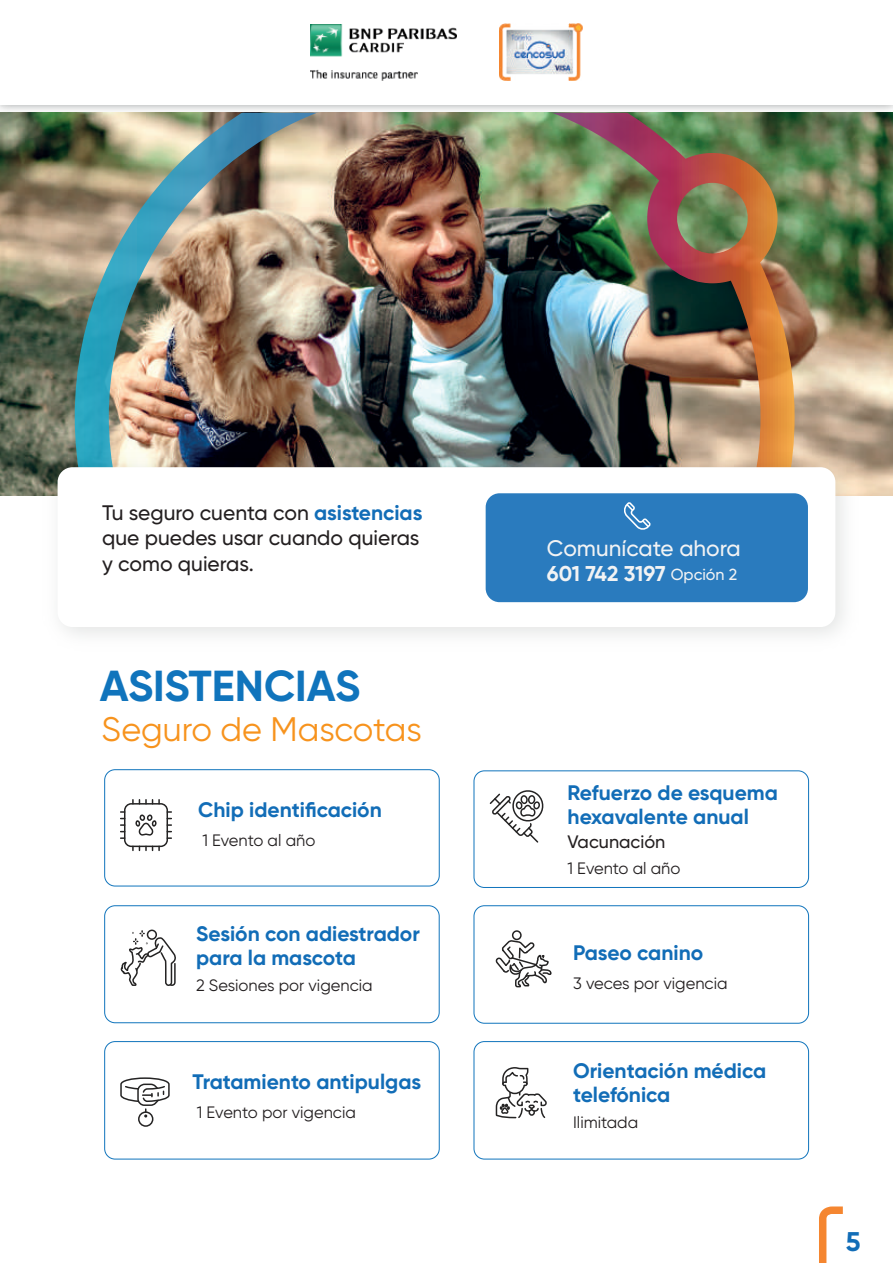
<style>
.page{position:relative;width:893px;height:1263px;background:#fff}
.page>*{position:absolute;margin:0;border:0;box-sizing:border-box;transform-origin:0 0}
.t1{font:700 43.35px "Gilroy";letter-spacing:-.005em;color:#1074bc}
.t2{font:34.05px "Gilroy";color:#f7931d}
.t3{font:700 27px "Gilroy";color:#126db7}
.t4{font:500 22.5px "Gilroy";color:#f2f3f4}
.t5{font:700 21.45px "Gilroy";letter-spacing:-.01em;color:#f2f3f4}
.t6{font:700 21px/24px "Gilroy";color:#126db7}
.t7{font:500 21px/25.2px "Gilroy";color:#231f20}
.t8{font:500 18px "Gilroy";color:#231f20}
.t9{font:16.5px "Gilroy";color:#231f20}
.s1{font-weight:700;color:#126db7}
.s2{font-weight:500;font-size:16.05px}
</style>
<div class="page">
<svg style="left:819px;top:1206px;width:24px;height:57px"></svg>
<img style="left:0;top:105px;width:893px;height:8px">
<img style="left:499px;top:24px;width:83px;height:56px">
<img style="left:310px;top:24px;width:147px;height:56px">
<img style="left:0;top:113px;width:893px;height:382px">
<img style="left:109px;top:113px;width:668px;height:332px">
<div style="left:104px;top:1041px;width:335px;height:118px;border:1px solid #1074bc;border-radius:10px"></div>
<div style="left:138px;top:1111px;width:15px;height:16px;border:2px solid #242323;border-radius:50%"></div>
<svg style="left:120px;top:1077px;width:50px;height:40px"></svg>
<div style="left:474px;top:1041px;width:335px;height:118px;border:1px solid #1074bc;border-radius:10px"></div>
<svg style="left:495px;top:1067px;width:52px;height:52px"></svg>
<div style="left:104px;top:769px;width:335px;height:117px;border:1px solid #1074bc;border-radius:10px"></div>
<div style="left:124px;top:803px;width:44px;height:44px;border:2px solid #242323;border-radius:7px"></div>
<svg style="left:132px;top:800px;width:28px;height:4px"></svg>
<svg style="left:132px;top:846px;width:28px;height:4px"></svg>
<svg style="left:121px;top:811px;width:4px;height:28px"></svg>
<svg style="left:167px;top:811px;width:4px;height:28px"></svg>
<div style="left:139px;top:814px;width:6px;height:7px;border:2px solid #242323;border-radius:2px"></div>
<div style="left:147px;top:814px;width:6px;height:7px;border:2px solid #242323;border-radius:2px"></div>
<svg style="left:135px;top:819px;width:22px;height:17px"></svg>
<div style="left:474px;top:770px;width:335px;height:118px;border:1px solid #1074bc;border-radius:10px"></div>
<svg style="left:489px;top:790px;width:55px;height:53px"></svg>
<div style="left:104px;top:905px;width:335px;height:118px;border:1px solid #1074bc;border-radius:10px"></div>
<div style="left:147px;top:929px;width:10px;height:11px;border:2px solid #242323;border-radius:50%"></div>
<svg style="left:121px;top:931px;width:55px;height:55px"></svg>
<div style="left:474px;top:905px;width:335px;height:118px;border:1px solid #1074bc;border-radius:10px"></div>
<svg style="left:495px;top:939px;width:57px;height:49px"></svg>
<div style="left:512px;top:930px;width:10px;height:10px;border:2px solid #242323;border-radius:50%"></div>
<img style="left:36px;top:445px;width:830px;height:191px">
<div style="left:58px;top:467px;width:777px;height:160px;background:#fff;border-radius:15px"></div>
<div style="left:486px;top:493px;width:322px;height:109px;background:#2a7bbe;border-radius:14px"></div>
<svg style="left:624px;top:502px;width:27px;height:28px"></svg>
<p class="t7" style="left:102px;top:500px;width:322px">Tu seguro cuenta con <span class="s1">asistencias </span>que puedes usar cuando quieras y como quieras.</p>
<h1 class="t1" style="left:100px;top:659px;width:262px">ASISTENCIAS</h1>
<h2 class="t2" style="left:101px;top:708px;width:322px">Seguro de Mascotas</h2>
<p class="t6" style="left:198px;top:797px;width:185px">Chip identificación</p>
<p class="t9" style="left:202px;top:830px;width:114px">1 Evento al año</p>
<p class="t6" style="left:196px;top:922px;width:225px">Sesión con adiestrador para la mascota</p>
<p class="t9" style="left:196px;top:975px;width:178px">2 Sesiones por vigencia</p>
<p class="t6" style="left:193px;top:1069px;width:230px">Tratamiento antipulgas</p>
<p class="t9" style="left:197px;top:1102px;width:161px">1 Evento por vigencia</p>
<p class="t4" style="left:547px;top:534px;width:195px">Comunícate ahora</p>
<p class="t5" style="left:547px;top:561px;width:192px">601 742 3197 <span class="s2">Opción 2</span></p>
<p class="t6" style="left:567px;top:781px;width:212px">Refuerzo de esquema hexavalente anual</p>
<p class="t9" style="left:567px;top:858px;width:114px">1 Evento al año</p>
<p class="t8" style="left:567px;top:830px;width:99px">Vacunación</p>
<p class="t6" style="left:573px;top:940px;width:132px">Paseo canino</p>
<p class="t9" style="left:573px;top:973px;width:156px">3 veces por vigencia</p>
<p class="t6" style="left:573px;top:1059px;width:195px">Orientación médica telefónica</p>
<p class="t9" style="left:573px;top:1112px;width:67px">Ilimitada</p>
<p class="t3" style="left:846px;top:1224px;width:16px">5</p>
</div>
